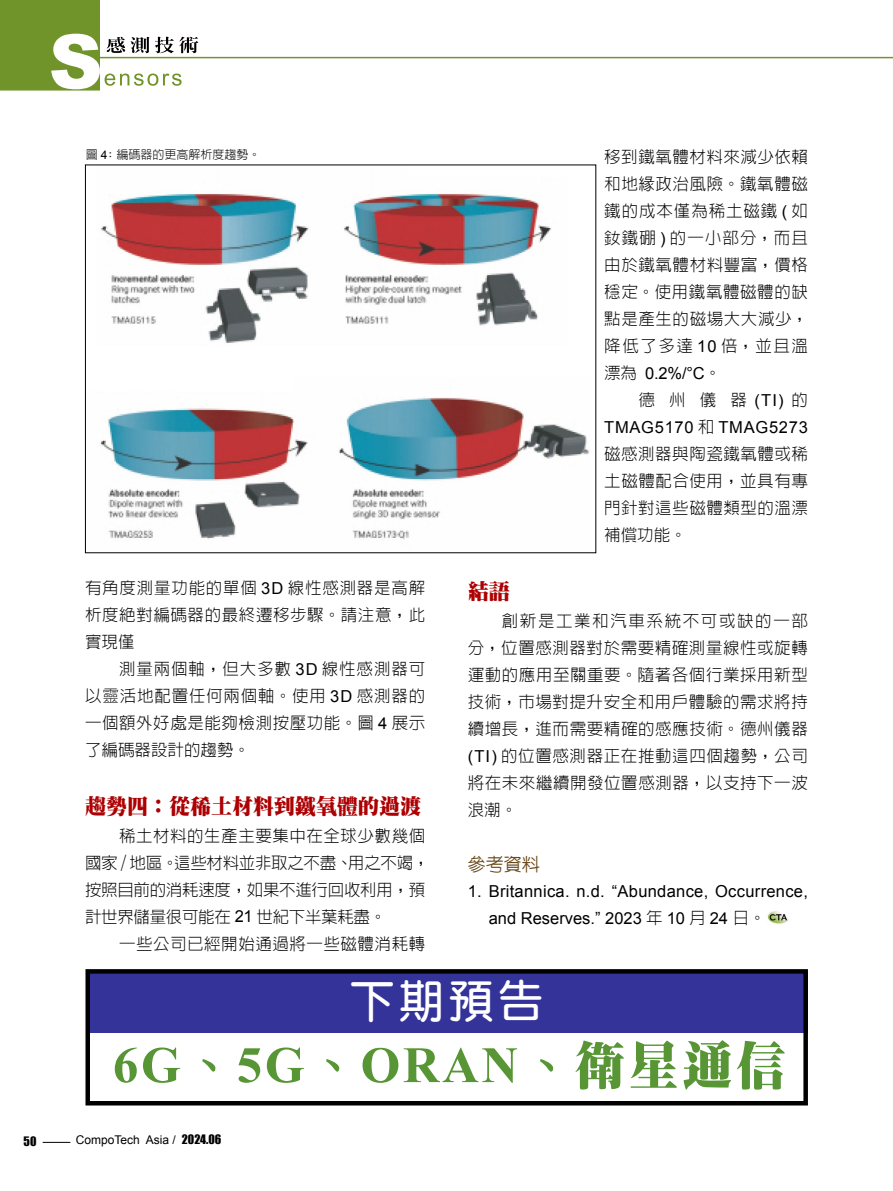
<style>
.page{position:relative;width:893px;height:1191px;background:#fff}
.page>*{position:absolute;margin:0;border:0;box-sizing:border-box;transform-origin:0 0}
.t1{font:700 51px "Times New Roman";letter-spacing:.05em;color:#579535}
.t2{font:700 45px "Yen Round";color:#fff}
.t3{font:900 21px "Inn Ming";color:#ad0003}
.t4{font:500 18px "Yen Round";color:#684a1b}
.t5{font:300 16.5px/27px "Lin Gothic";letter-spacing:.035em;color:#000;text-align:justify}
.t6{font:300 16.5px/27px "Lin Gothic";letter-spacing:-.02em;color:#000}
.t7{font:16.5px/27px "Arial";letter-spacing:.02em;color:#000}
.t8{font:16.5px "Arial";letter-spacing:.045em;color:#000}
.t9{font:12px "Arial";color:#000}
.t10{font:300 12px "Lin Gothic";color:#000}
.t11{font:12px "Impact";color:#000}
.s1{font-family:"Arial";font-weight:400}
.s2{font-family:"Lin Gothic";font-weight:300}
.s3{font-family:"Inn Ming";font-weight:900}
.s4{font-family:"Impact"}
</style>
<div class="page">
<img style="left:0;top:0;width:893px;height:91px">
<img style="left:120px;top:74px;width:62px;height:12px">
<img style="left:155px;top:37px;width:37px;height:16px">
<img style="left:51px;top:34px;width:49px;height:55px">
<svg style="left:43px;top:1142px;width:27px;height:1px"></svg>
<img style="left:100px;top:193px;width:490px;height:347px">
<div style="left:88px;top:971px;width:720px;height:62px;background:#339"></div>
<div style="left:85px;top:969px;width:723px;height:136px;border:4px solid #000"></div>
<img style="left:767px;top:910px;width:22px;height:14px">
<p class="t10" style="left:86px;top:149px;width:176px">圖 <span class="s1">4</span>: 編碼器的更高解析度趨勢。</p>
<p class="t5" style="left:85px;top:574px;width:342px">有角度測量功能的單個 <span class="s1">3D</span> 線性感測器是高解析度絕對編碼器的最終遷移步驟。請注意，此實現僅</p>
<p class="t5" style="left:85px;top:655px;width:342px;text-indent:34px">測量兩個軸，但大多數 <span class="s1">3D</span> 線性感測器可以靈活地配置任何兩個軸。使用 <span class="s1">3D</span> 感測器的一個額外好處是能夠檢測按壓功能。圖 <span class="s1">4</span> 展示了編碼器設計的趨勢。</p>
<p class="t3" style="left:85px;top:795px;width:338px">趨勢四：從稀土材料到鐵氧體的過渡</p>
<p class="t6" style="left:85px;top:822px;width:346px;text-indent:34px">稀土材料的生產主要集中在全球少數幾個國家 /地區。這些材料並非取之不盡、用之不竭，按照目前的消耗速度，如果不進行回收利用，預計世界儲量很可能在 <span class="s1">21</span> 世紀下半葉耗盡。</p>
<p class="t5" style="left:119px;top:930px;width:308px">一些公司已經開始通過將一些磁體消耗轉</p>
<p class="t5" style="left:604px;top:144px;width:205px">移到鐵氧體材料來減少依賴和地緣政治風險。鐵氧體磁鐵的成本僅為稀土磁鐵 <span class="s1">(</span> 如釹鐵硼 <span class="s1">)</span> 的一小部分，而且由於鐵氧體材料豐富，價格穩定。使用鐵氧體磁體的缺點是產生的磁場大大減少，降低了多達 <span class="s1">10</span> 倍，並且溫</p>
<p class="t7" style="left:604px;top:360px;width:118px"><span class="s2">漂為</span> 0.2%/°C<span class="s2">。</span></p>
<p class="t5" style="left:638px;top:386px;width:171px">德 州 儀 器<span class="s1">(TI)</span>的</p>
<p class="t8" style="left:604px;top:416px;width:205px">TMAG5170 <span class="s2">和</span> TMAG5273</p>
<p class="t5" style="left:604px;top:440px;width:205px">磁感測器與陶瓷鐵氧體或稀土磁體配合使用，並具有專門針對這些磁體類型的溫漂補償功能。</p>
<p class="t3" style="left:468px;top:580px;width:43px">結語</p>
<p class="t5" style="left:468px;top:607px;width:342px;text-indent:34px">創新是工業和汽車系統不可或缺的一部分，位置感測器對於需要精確測量線性或旋轉運動的應用至關重要。隨著各個行業採用新型技術，市場對提升安全和用戶體驗的需求將持續增長，進而需要精確的感應技術。德州儀器<span class="s1">(TI)</span> 的位置感測器正在推動這四個趨勢，公司將在未來繼續開發位置感測器，以支持下一波浪潮。</p>
<p class="t4" style="left:468px;top:855px;width:73px">參考資料</p>
<p class="t7" style="left:489px;top:877px;width:321px;text-indent:-21px">1. Britannica. n.d. “Abundance, Occurrence, and Reserves.” 2023 <span class="s2">年</span> 10 <span class="s2">月</span> 24 <span class="s2">日。</span></p>
<h2 class="t2" style="left:350px;top:978px;width:195px">下期預告</h2>
<h1 class="t1" style="left:113px;top:1029px;width:675px">6G<span class="s3">、</span>5G<span class="s3">、</span>ORAN<span class="s3">、衛星通信</span></h1>
<p class="t11" style="left:24px;top:1132px;width:14px">50</p>
<p class="t9" style="left:76px;top:1131px;width:147px">CompoTech Asia / <span class="s4">2024.06</span></p>
</div>
